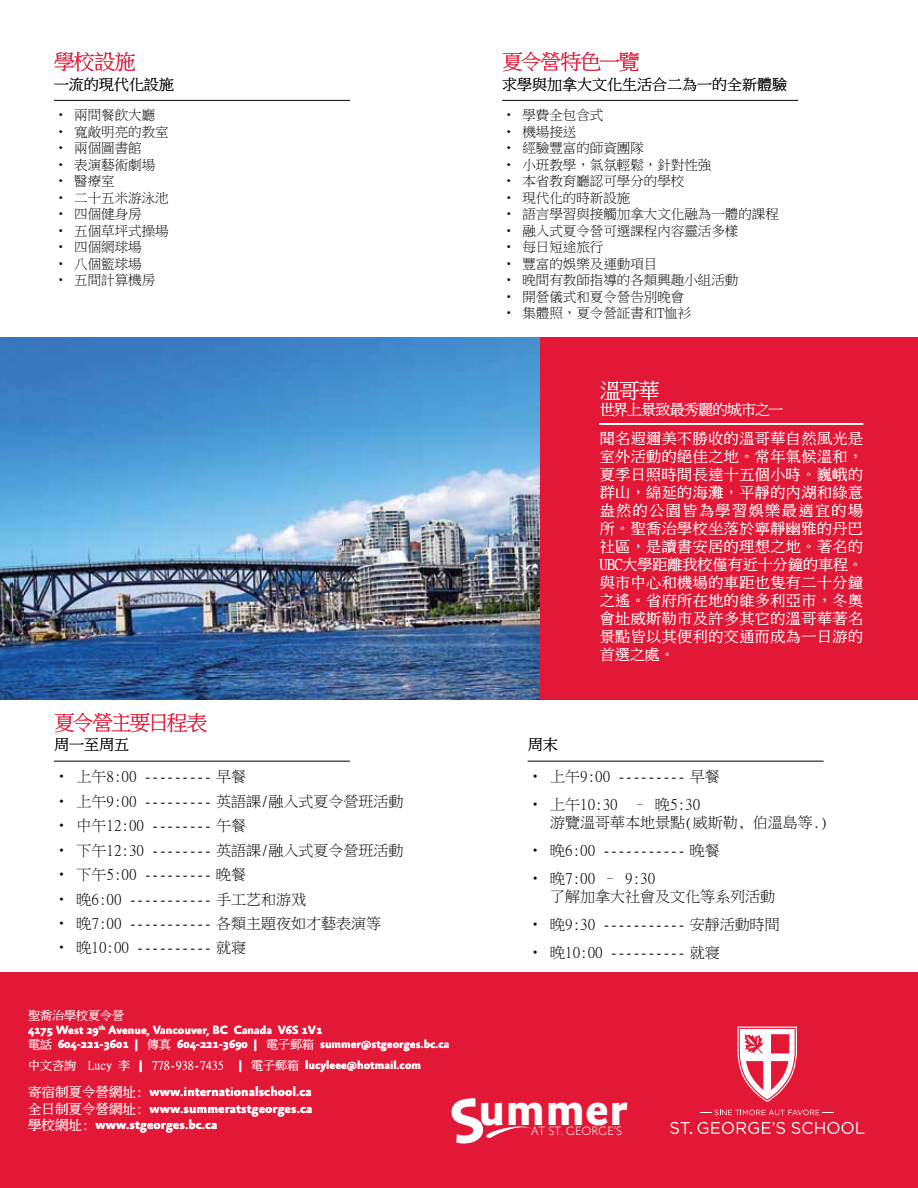
<style>
.page{position:relative;width:918px;height:1188px;background:#fff}
.page>*{position:absolute;margin:0;border:0;box-sizing:border-box;transform-origin:0 0}
.t1{font:700 49.65px "Absara Sans OT";color:#fff}
.t2{font:21px "Ming Li U";letter-spacing:-.07em;color:#e31837}
.t3{font:21px "Ming Li U";letter-spacing:-.105em;color:#e31837}
.t4{font:21px "Ming Li U";color:#fff}
.t5{font:15px/18px "Ming Li U";color:#000}
.t6{font:15px/18px "Ming Li U";letter-spacing:.035em;color:#fff;text-align:justify}
.t7{font:15px "Ming Li U";letter-spacing:-.055em;color:#fff}
.t8{font:13.5px "Ming Li U";color:#000}
.t9{font:700 13.5px/16.2px "Absara Sans OT";color:#fff;text-align:justify}
.t10{font:100 12.3px "Absara Sans OT";color:#fff}
.t11{font:700 12px/14.4px "Absara Sans OT";color:#fff}
.t12{font:12px "Ming Li U";color:#fff}
.s1{font-family:"Ming Li U";font-weight:400}
.s2{font-family:"Absara Sans OT";font-weight:700}
</style>
<div class="page">
<img style="left:0;top:337px;width:540px;height:363px">
<div style="left:540px;top:337px;width:378px;height:362px;background:#e31837"></div>
<hr style="left:54px;top:100px;width:296px;height:1px;background:#000">
<hr style="left:502px;top:100px;width:296px;height:1px;background:#000">
<div style="left:0;top:972px;width:918px;height:216px;background:#e31837"></div>
<svg style="left:670px;top:1122px;width:21px;height:12px"></svg>
<svg style="left:698px;top:1122px;width:87px;height:12px"></svg>
<svg style="left:791px;top:1122px;width:73px;height:12px"></svg>
<svg style="left:737px;top:1027px;width:60px;height:75px"></svg>
<svg style="left:700px;top:1110px;width:134px;height:5px"></svg>
<hr style="left:54px;top:761px;width:296px;height:1px;background:#000">
<hr style="left:528px;top:761px;width:296px;height:1px;background:#000">
<hr style="left:600px;top:423px;width:263px;height:2px;background:#fff">
<svg style="left:486px;top:1126px;width:45px;height:12px"></svg>
<h2 class="t2" style="left:54px;top:51px;width:83px">學校設施</h2>
<p class="t5" style="left:54px;top:75px;width:121px">一流的現代化設施</p>
<p class="t8" style="left:54px;top:109px;width:103px">• 兩間餐飲大廳</p>
<p class="t8" style="left:54px;top:125px;width:116px">• 寬敞明亮的教室</p>
<p class="t8" style="left:54px;top:142px;width:89px">• 兩個圖書館</p>
<p class="t8" style="left:54px;top:158px;width:103px">• 表演藝術劇場</p>
<p class="t8" style="left:54px;top:175px;width:62px">• 醫療室</p>
<p class="t8" style="left:54px;top:191px;width:116px">• 二十五米游泳池</p>
<p class="t8" style="left:54px;top:208px;width:89px">• 四個健身房</p>
<p class="t8" style="left:54px;top:224px;width:116px">• 五個草坪式操場</p>
<p class="t8" style="left:54px;top:241px;width:89px">• 四個網球場</p>
<p class="t8" style="left:54px;top:257px;width:89px">• 八個籃球場</p>
<p class="t8" style="left:54px;top:274px;width:103px">• 五間計算機房</p>
<h2 class="t2" style="left:502px;top:51px;width:139px">夏令營特色一覽</h2>
<p class="t5" style="left:502px;top:75px;width:286px">求學與加拿大文化生活合二為一的全新體驗</p>
<p class="t8" style="left:502px;top:109px;width:103px">• 學費全包含式</p>
<p class="t8" style="left:502px;top:125px;width:76px">• 機場接送</p>
<p class="t8" style="left:502px;top:142px;width:143px">• 經驗豐富的師資團隊</p>
<p class="t8" style="left:502px;top:158px;width:211px">• 小班教學，氣氛輕鬆，針對性強</p>
<p class="t8" style="left:502px;top:175px;width:184px">• 本省教育廳認可學分的學校</p>
<p class="t8" style="left:502px;top:191px;width:130px">• 現代化的時新設施</p>
<p class="t8" style="left:502px;top:208px;width:278px">• 語言學習與接觸加拿大文化融為一體的課程</p>
<p class="t8" style="left:502px;top:224px;width:238px">• 融入式夏令營可選課程內容靈活多樣</p>
<p class="t8" style="left:502px;top:241px;width:103px">• 每日短途旅行</p>
<p class="t8" style="left:502px;top:257px;width:157px">• 豐富的娛樂及運動項目</p>
<p class="t8" style="left:502px;top:274px;width:238px">• 晚間有教師指導的各類興趣小組活動</p>
<p class="t8" style="left:502px;top:290px;width:184px">• 開營儀式和夏令營告別晚會</p>
<p class="t8" style="left:502px;top:306px;width:190px">• 集體照，夏令營証書和T恤衫</p>
<h2 class="t4" style="left:600px;top:380px;width:62px">溫哥華</h2>
<p class="t7" style="left:600px;top:402px;width:185px">世界上景致最秀麗的城市之一</p>
<p class="t6" style="left:600px;top:429px;width:265px">聞名遐邇美不勝收的溫哥華自然風光是室外活動的絕佳之地。常年氣候溫和，夏季日照時間長達十五個小時。巍峨的群山，綿延的海灘，平靜的內湖和綠意盎然的公園皆為學習娛樂最適宜的場所。聖喬治學校坐落於寧靜幽雅的丹巴社區，是讀書安居的理想之地。著名的UBC大學距離我校僅有近十分鐘的車程。與市中心和機場的車距也隻有二十分鐘之遙。省府所在地的維多利亞市，冬奧會址威斯勒市及許多其它的溫哥華著名景點皆以其便利的交通而成為一日游的首選之處。</p>
<h2 class="t3" style="left:54px;top:712px;width:155px">夏令營主要日程表</h2>
<p class="t5" style="left:54px;top:736px;width:76px">周一至周五</p>
<p class="t5" style="left:528px;top:736px;width:31px">周末</p>
<p class="t5" style="left:54px;top:768px;width:193px">• 上午8:00 --------- 早餐</p>
<p class="t5" style="left:54px;top:792px;width:351px">• 上午9:00 --------- 英語課/融入式夏令營班活動</p>
<p class="t5" style="left:54px;top:817px;width:193px">• 中午12:00 -------- 午餐</p>
<p class="t5" style="left:54px;top:841px;width:351px">• 下午12:30 -------- 英語課/融入式夏令營班活動</p>
<p class="t5" style="left:54px;top:866px;width:193px">• 下午5:00 --------- 晚餐</p>
<p class="t5" style="left:54px;top:890px;width:253px">• 晚6:00 ----------- 手工艺和游戏</p>
<p class="t5" style="left:54px;top:914px;width:328px">• 晚7:00 ----------- 各類主題夜如才藝表演等</p>
<p class="t5" style="left:54px;top:939px;width:193px">• 晚10:00 ---------- 就寝</p>
<p class="t12" style="left:28px;top:1010px;width:98px">聖喬治學校夏令營</p>
<p class="t11" style="left:28px;top:1023px;width:423px">4175 West 29<sup>th</sup> Avenue, Vancouver, BC Canada V6S 1V1<br><span class="s1">電話</span> 604-221-3601 | <span class="s1">傳真</span> 604-221-3690 | <span class="s1">電子郵箱</span> summer@stgeorges.bc.ca</p>
<p class="t12" style="left:28px;top:1060px;width:395px">中文咨詢 Lucy 李 <span class="s2">|</span> 778-938-7435 <span class="s2">|</span> 電子郵箱 <span class="s2">lucyleee@hotmail.com</span></p>
<p class="t9" style="left:28px;top:1085px;width:286px"><span class="s1">寄宿制夏令營網址:</span> www.internationalschool.ca<span class="s1">全日制夏令營網址:</span> www.summeratstgeorges.ca<span class="s1">學校網址:</span> www.stgeorges.bc.ca</p>
<p class="t5" style="left:528px;top:768px;width:193px">• 上午9:00 --------- 早餐</p>
<p class="t5" style="left:550px;top:796px;width:279px;text-indent:-22px">• 上午10:30 – 晚5:30<br>游覽溫哥華本地景點(威斯勒, 伯溫島等.)</p>
<p class="t5" style="left:528px;top:842px;width:193px">• 晚6:00 ----------- 晚餐</p>
<p class="t5" style="left:550px;top:870px;width:226px;text-indent:-22px">• 晚7:00 – 9:30<br>了解加拿大社會及文化等系列活動</p>
<p class="t5" style="left:528px;top:916px;width:253px">• 晚9:30 ----------- 安靜活動時間</p>
<p class="t5" style="left:528px;top:944px;width:193px">• 晚10:00 ---------- 就寝</p>
<h1 class="t1" style="left:478px;top:1082px;width:151px">ummer</h1>
<p class="t10" style="left:531px;top:1124px;width:92px">AT ST. GEORGE’S</p>
</div>
